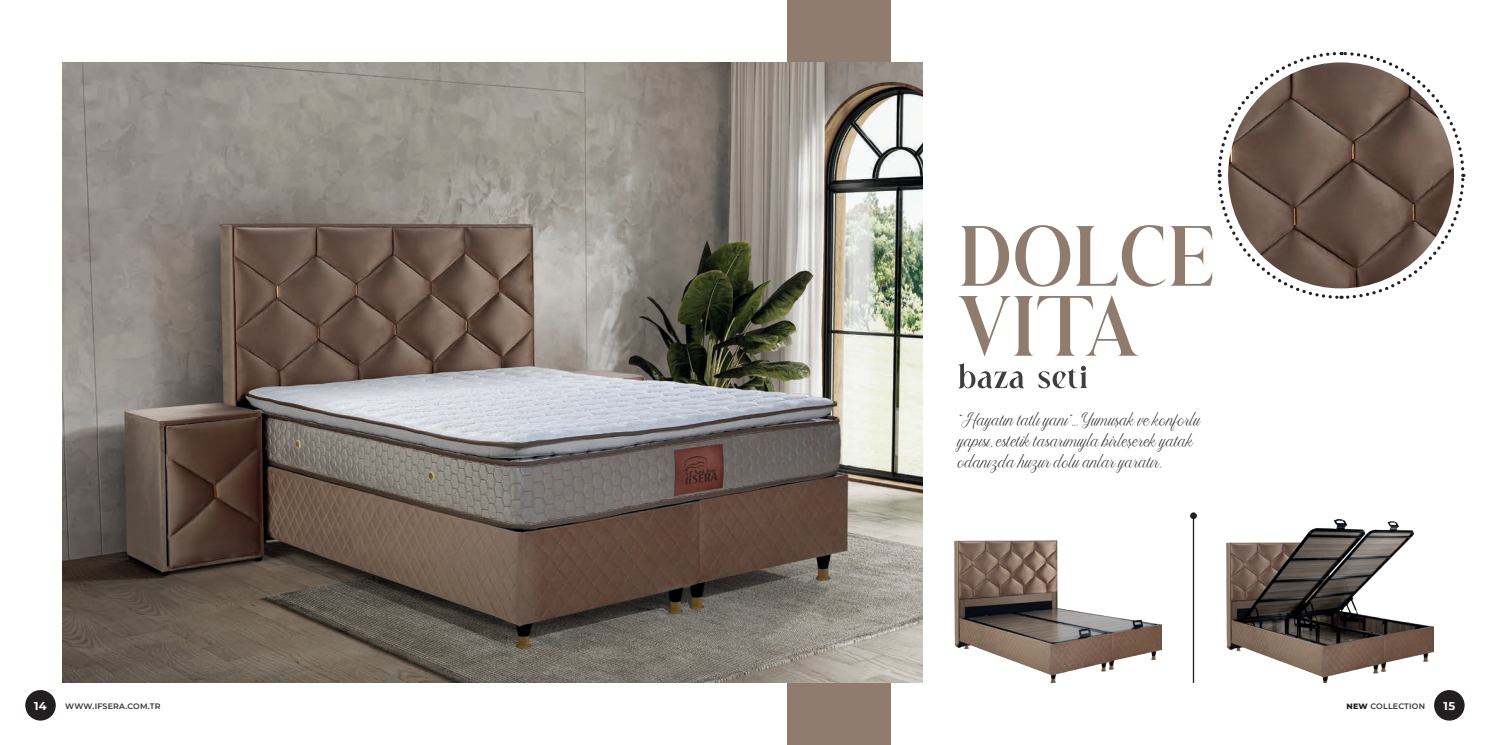
<style>
.page{position:relative;width:1489px;height:745px;background:#fff}
.page>*{position:absolute;margin:0;border:0;box-sizing:border-box;transform-origin:0 0}
.t1{font:85.4px/69.9px "Astrid";color:#907c6e}
.t2{font:17.5px/21px "Akayla Script PERSONALUSE";color:#231f20}
.t3{font:700 11.38px "Montserrat";color:#fff}
.t4{font:600 7.88px "Montserrat";letter-spacing:.025em;color:#312f30}
.s1{font-weight:800;color:#231f20}
</style>
<div class="page">
<svg style="left:1217px;top:51px;width:248px;height:248px"></svg>
<div style="left:787px;top:0;width:103px;height:744px;background:#907c6e"></div>
<img style="left:63px;top:63px;width:859px;height:619px">
<div style="left:1433px;top:689px;width:31px;height:31px;background:#231f20;border-radius:50%"></div>
<div style="left:25px;top:689px;width:31px;height:31px;background:#231f20;border-radius:50%"></div>
<svg style="left:958px;top:363px;width:129px;height:26px"></svg>
<img style="left:954px;top:540px;width:207px;height:142px">
<img style="left:1226px;top:519px;width:206px;height:163px">
<hr style="left:1192px;top:514px;width:2px;height:168px;background:#231f20">
<svg style="left:1189px;top:512px;width:7px;height:7px"></svg>
<img style="left:1227px;top:62px;width:226px;height:226px;border-radius:113px">
<h1 class="t1" style="left:958px;top:220px;width:259px">DOLCE<br>VITA</h1>
<p class="t2" style="left:958px;top:408px;width:244px">“Hayatın tatlı yanı”... Yumuşak ve konforlu yapısı, estetik tasarımıyla birleşerek yatak odanızda huzur dolu anlar yaratır.</p>
<p class="t3" style="left:34px;top:697px;width:14px">14</p>
<p class="t4" style="left:65px;top:700px;width:97px">WWW.IFSERA.COM.TR</p>
<p class="t4" style="left:1346px;top:700px;width:80px"><span class="s1">NEW</span> COLLECTION</p>
<p class="t3" style="left:1443px;top:697px;width:13px">15</p>
</div>
